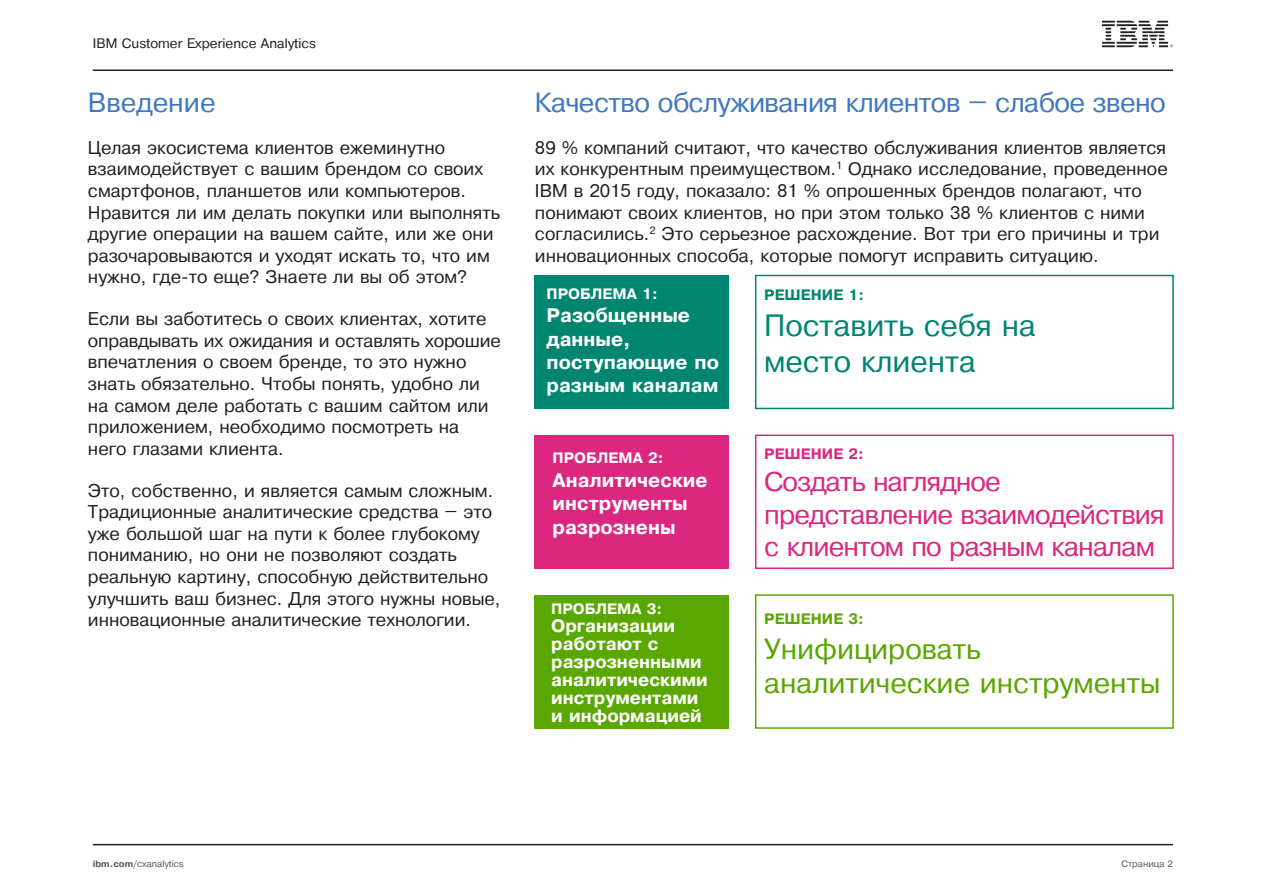
<style>
.page{position:relative;width:1263px;height:893px;background:#fff}
.page>*{position:absolute;margin:0;border:0;box-sizing:border-box;transform-origin:0 0}
.Boxbody2{font:30px/36px "Pragmatica Plain";color:#008570}
.Boxbody2-2{font:28.5px/34.2px "Pragmatica Plain";color:#5aa700}
.Boxbody2-3{font:27px/32.4px "Pragmatica Plain";letter-spacing:-.03em;color:#db2780}
.Subtitle{font:27px "Pragmatica Plain";letter-spacing:-.02em;color:#4178bd}
.Subtitle-2{font:27px "Pragmatica Plain";color:#4178bd}
.Boxbody{font:19.5px/23.4px "Pragmatica Bold Cyrillic";color:#fff}
.Body{font:18px/21.6px "Pragmatica Plain";color:#231f20}
.Boxbody-2{font:18px/18px "Pragmatica Bold Cyrillic";color:#fff}
.Boxhead{font:15px "Pragmatica Bold Cyrillic";color:#fff}
.Boxhead-2{font:15px "Pragmatica Bold Cyrillic";color:#008570}
.Boxhead-3{font:15px "Pragmatica Bold Cyrillic";color:#db2780}
.Boxhead-4{font:15px "Pragmatica Bold Cyrillic";color:#5aa700}
.t1{font:13.5px "Pragmatica Plain";color:#231f20}
.t2{font:9.3px "Pragmatica Plain";color:#57585b}
.s1{font-family:"Pragmatica Bold Cyrillic"}
</style>
<div class="page">
<svg style="left:1102px;top:21px;width:71px;height:26px"></svg>
<hr style="left:93px;top:70px;width:1080px;height:1px;background:#231f20">
<hr style="left:93px;top:844px;width:1080px;height:1px;background:#231f20">
<div style="left:535px;top:275px;width:194px;height:133px;background:#008571"></div>
<div style="left:535px;top:435px;width:194px;height:133px;background:#db2780"></div>
<div style="left:535px;top:595px;width:194px;height:133px;background:#5aa700"></div>
<div style="left:755px;top:275px;width:419px;height:134px;border:2px solid #008571"></div>
<div style="left:755px;top:435px;width:419px;height:134px;border:2px solid #db2780"></div>
<div style="left:755px;top:594px;width:419px;height:135px;border:2px solid #5aa700"></div>
<p class="t1" style="left:93px;top:36px;width:225px">IBM Customer Experience Analytics</p>
<p class="Subtitle-2" style="left:88px;top:88px;width:129px">Введение</p>
<p class="Body" style="left:88px;top:137px;width:414px">Целая экосистема клиентов ежеминутно взаимодействует с вашим брендом со своих смартфонов, планшетов или компьютеров.<br>Нравится ли им делать покупки или выполнять другие операции на вашем сайте, или же они разочаровываются и уходят искать то, что им нужно, где-то еще? Знаете ли вы об этом?</p>
<p class="Body" style="left:88px;top:308px;width:414px">Если вы заботитесь о своих клиентах, хотите оправдывать их ожидания и оставлять хорошие впечатления о своем бренде, то это нужно знать обязательно. Чтобы понять, удобно ли на самом деле работать с вашим сайтом или приложением, необходимо посмотреть на него глазами клиента.</p>
<p class="Body" style="left:88px;top:480px;width:414px">Это, собственно, и является самым сложным.<br>Традиционные аналитические средства – это уже большой шаг на пути к более глубокому пониманию, но они не позволяют создать реальную картину, способную действительно улучшить ваш бизнес. Для этого нужны новые, инновационные аналитические технологии.</p>
<p class="Subtitle" style="left:535px;top:88px;width:632px">Качество обслуживания клиентов – слабое звено</p>
<p class="Body" style="left:535px;top:137px;width:634px">89 % компаний считают, что качество обслуживания клиентов является их конкурентным преимуществом.<sup>1</sup> Однако исследование, проведенное IBM в 2015 году, показало: 81 % опрошенных брендов полагают, что понимают своих клиентов, но при этом только 38 % клиентов с ними согласились.<sup>2</sup> Это серьезное расхождение. Вот три его причины и три инновационных способа, которые помогут исправить ситуацию.</p>
<p class="Boxhead" style="left:547px;top:286px;width:113px">ПРОБЛЕМА 1:</p>
<p class="Boxbody" style="left:547px;top:304px;width:174px">Разобщенные данные, поступающие по разным каналам</p>
<p class="Boxhead" style="left:553px;top:450px;width:113px">ПРОБЛЕМА 2:</p>
<p class="Boxbody" style="left:553px;top:469px;width:156px">Аналитические инструменты разрознены</p>
<p class="Boxhead" style="left:551px;top:601px;width:113px">ПРОБЛЕМА 3:</p>
<p class="Boxbody-2" style="left:551px;top:617px;width:158px">Организации работают с разрозненными аналитическими инструментами и информацией</p>
<p class="Boxhead-2" style="left:764px;top:287px;width:101px">РЕШЕНИЕ 1:</p>
<p class="Boxbody2" style="left:764px;top:308px;width:273px">Поставить себя на место клиента</p>
<p class="Boxhead-3" style="left:764px;top:446px;width:101px">РЕШЕНИЕ 2:</p>
<p class="Boxbody2-3" style="left:764px;top:466px;width:402px">Создать наглядное представление взаимодействия с клиентом по разным каналам</p>
<p class="Boxhead-4" style="left:764px;top:611px;width:101px">РЕШЕНИЕ 3:</p>
<p class="Boxbody2-2" style="left:764px;top:632px;width:397px">Унифицировать аналитические инструменты</p>
<p class="t2" style="left:93px;top:859px;width:92px"><span class="s1">ibm.com</span>/cxanalytics</p>
<p class="t2" style="left:1121px;top:858px;width:53px">Страница 2</p>
</div>
